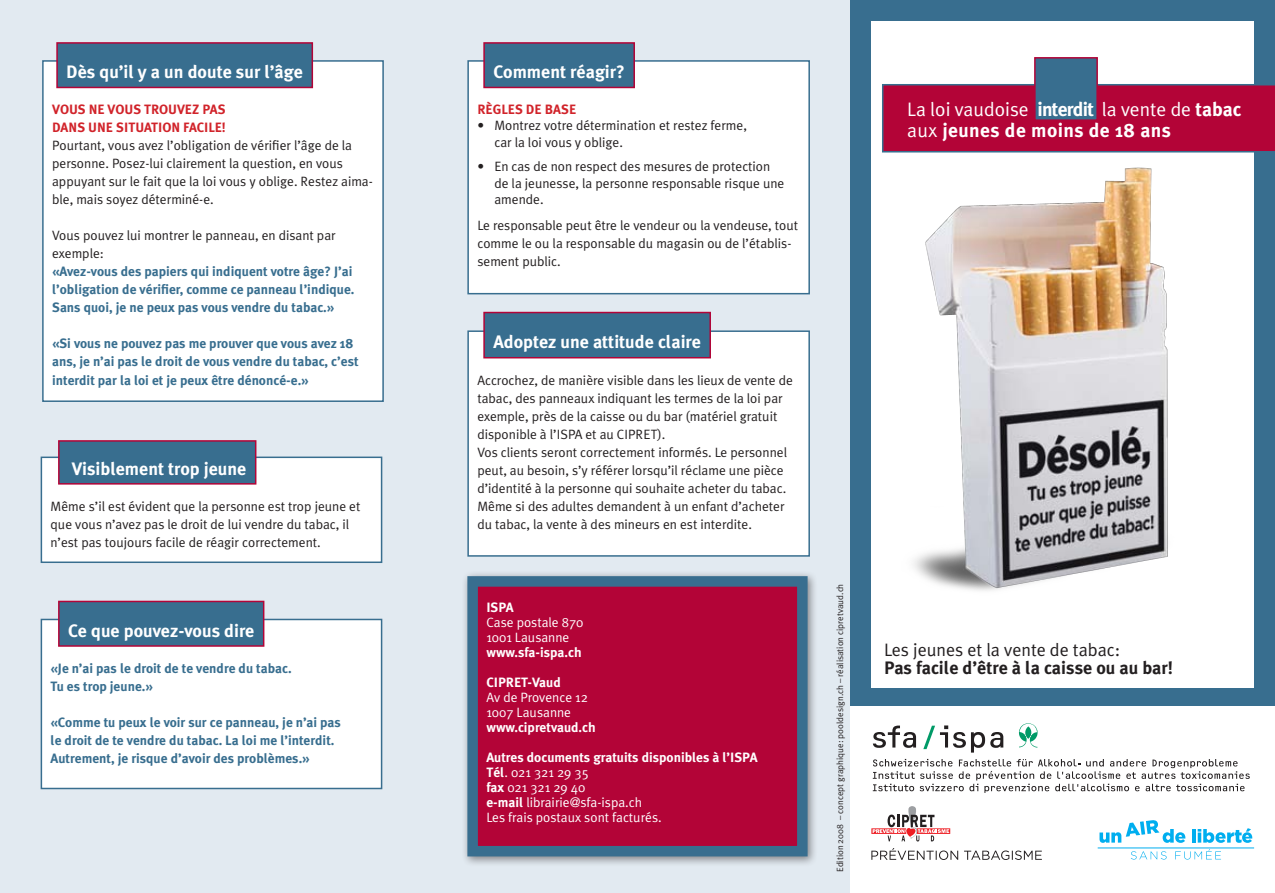
<style>
.page{position:relative;width:1275px;height:893px;background:#fff}
.page>*{position:absolute;margin:0;border:0;box-sizing:border-box;transform-origin:0 0}
.titre_1{font:700 19.5px/21px "Meta Plus";color:#fff}
.titre_1-2{font:700 18px "Meta Plus";color:#fff}
.t1{font:700 18px "Meta Plus";color:#231f20}
.t2{font:18px "Meta Plus Normal";color:#231f20}
.liste{font:13.5px/18px "Meta Plus Normal";color:#231f20}
.t3{font:700 13.5px/18px "Meta Plus";color:#386e8f}
.t4{font:13.5px/15px "Meta Plus Normal";color:#fff}
.t5{font:700 13.5px "Meta Plus";color:#fff}
.t6{font:700 13.5px/18px "Meta Plus";color:#d1232a}
.t7{font:9px "Meta Plus Normal";color:#231f20}
.s1{font-family:"Meta Plus";font-weight:700}
.s2{font-family:"Meta Plus Normal";font-weight:400}
</style>
<div class="page">
<div style="left:850px;top:0;width:425px;height:705px;background:#386e8f"></div>
<div style="left:871px;top:21px;width:383px;height:666px;background:#fff"></div>
<div style="left:882px;top:84px;width:393px;height:68px;background:#b30437"></div>
<div style="left:1034px;top:57px;width:64px;height:64px;background:#386e8f;border:2px solid #b30437"></div>
<div style="left:0;top:0;width:850px;height:892px;background:#e2eaf1"></div>
<img style="left:886px;top:117px;width:328px;height:474px">
<svg style="left:871px;top:848px;width:171px;height:11px"></svg>
<div style="left:468px;top:61px;width:341px;height:232px;background:#fff"></div>
<div style="left:467px;top:60px;width:343px;height:234px;border:2px solid #386e8f"></div>
<div style="left:468px;top:331px;width:341px;height:224px;background:#fff"></div>
<div style="left:467px;top:330px;width:343px;height:226px;border:2px solid #386e8f"></div>
<svg style="left:1099px;top:820px;width:86px;height:22px"></svg>
<hr style="left:1192px;top:828px;width:4px;height:14px;background:#00aeef">
<svg style="left:1197px;top:828px;width:55px;height:14px"></svg>
<svg style="left:1131px;top:848px;width:90px;height:11px"></svg>
<hr style="left:1098px;top:847px;width:156px;height:1px;background:#00aeef">
<div style="left:43px;top:61px;width:340px;height:340px;background:#fff"></div>
<div style="left:42px;top:60px;width:342px;height:342px;border:2px solid #386e8f"></div>
<div style="left:41px;top:457px;width:341px;height:105px;background:#fff"></div>
<div style="left:41px;top:456px;width:341px;height:106px;border:2px solid #386e8f"></div>
<div style="left:41px;top:619px;width:341px;height:169px;background:#fff"></div>
<div style="left:41px;top:618px;width:341px;height:170px;border:2px solid #386e8f"></div>
<div style="left:57px;top:43px;width:255px;height:44px;background:#386e8f"></div>
<div style="left:56px;top:42px;width:257px;height:46px;border:2px solid #b30437"></div>
<div style="left:59px;top:440px;width:197px;height:43px;background:#386e8f"></div>
<div style="left:58px;top:440px;width:198px;height:44px;border:2px solid #b30437"></div>
<div style="left:59px;top:601px;width:205px;height:44px;background:#386e8f"></div>
<div style="left:58px;top:600px;width:206px;height:46px;border:2px solid #b30437"></div>
<div style="left:484px;top:43px;width:150px;height:44px;background:#386e8f"></div>
<div style="left:483px;top:42px;width:152px;height:46px;border:2px solid #b30437"></div>
<div style="left:484px;top:312px;width:226px;height:45px;background:#386e8f"></div>
<div style="left:483px;top:311px;width:228px;height:47px;border:2px solid #b30437"></div>
<div style="left:461px;top:569px;width:363px;height:303px;background:#231f20;opacity:.5"></div>
<div style="left:473px;top:581px;width:329px;height:269px;background:#b30437"></div>
<div style="left:467px;top:576px;width:340px;height:280px;border:10px solid #386e8f"></div>
<svg style="left:873px;top:725px;width:43px;height:22px"></svg>
<svg style="left:923px;top:725px;width:80px;height:27px"></svg>
<svg style="left:1019px;top:723px;width:18px;height:24px"></svg>
<svg style="left:873px;top:758px;width:377px;height:34px"></svg>
<svg style="left:871px;top:806px;width:79px;height:35px"></svg>
<p class="titre_1-2" style="left:66px;top:61px;width:238px">Dès qu’il y a un doute sur l’âge</p>
<p class="t6" style="left:52px;top:100px;width:175px">Vous ne vous trouvez pas dans une situation facile!</p>
<p class="liste" style="left:52px;top:136px;width:322px">Pourtant, vous avez l’obligation de vérifier l’âge de la personne. Posez-lui clairement la question, en vous appuyant sur le fait que la loi vous y oblige. Restez aima&shy;ble, mais soyez déterminé-e.</p>
<p class="liste" style="left:52px;top:226px;width:285px">Vous pouvez lui montrer le panneau, en disant par exemple:</p>
<p class="t3" style="left:52px;top:262px;width:304px">«Avez-vous des papiers qui indiquent votre âge? J’ai l’obligation de vérifier, comme ce panneau l’indique.<br>Sans quoi, je ne peux pas vous vendre du tabac.»</p>
<p class="t3" style="left:52px;top:334px;width:308px">«Si vous ne pouvez pas me prouver que vous avez 18 ans, je n’ai pas le droit de vous vendre du tabac, c’est interdit par la loi et je peux être dénoncé-e.»</p>
<p class="titre_1-2" style="left:72px;top:457px;width:176px">Visiblement trop jeune</p>
<p class="liste" style="left:51px;top:496px;width:311px">Même s’il est évident que la personne est trop jeune et que vous n’avez pas le droit de lui vendre du tabac, il n’est pas toujours facile de réagir correctement.</p>
<p class="titre_1-2" style="left:68px;top:619px;width:188px">Ce que pouvez-vous dire</p>
<p class="t3" style="left:51px;top:658px;width:243px">«Je n’ai pas le droit de te vendre du tabac.<br>Tu es trop jeune.»</p>
<p class="t3" style="left:51px;top:712px;width:292px">«Comme tu peux le voir sur ce panneau, je n’ai pas le droit de te vendre du tabac. La loi me l’interdit.<br>Autrement, je risque d’avoir des problèmes.»</p>
<p class="titre_1-2" style="left:493px;top:61px;width:133px">Comment réagir?</p>
<p class="t6" style="left:477px;top:100px;width:100px">Règles de base</p>
<p class="liste" style="left:494px;top:117px;width:254px;line-height:16.2px;text-indent:-17px">• Montrez votre détermination et restez ferme, car la loi vous y oblige.</p>
<p class="liste" style="left:494px;top:158px;width:292px;line-height:16.2px;text-indent:-17px">• En cas de non respect des mesures de protection de la jeunesse, la personne responsable risque une amende.</p>
<p class="liste" style="left:477px;top:216px;width:322px">Le responsable peut être le vendeur ou la vendeuse, tout comme le ou la responsable du magasin ou de l’établis&shy;sement public.</p>
<p class="titre_1-2" style="left:493px;top:331px;width:209px">Adoptez une attitude claire</p>
<p class="liste" style="left:477px;top:370px;width:317px">Accrochez, de manière visible dans les lieux de vente de tabac, des panneaux indiquant les termes de la loi par exemple, près de la caisse ou du bar (matériel gratuit disponible à l’ISPA et au CIPRET).</p>
<p class="liste" style="left:477px;top:442px;width:311px">Vos clients seront correctement informés. Le personnel peut, au besoin, s’y référer lorsqu’il réclame une pièce d’identité à la personne qui souhaite acheter du tabac.</p>
<p class="liste" style="left:477px;top:496px;width:309px">Même si des adultes demandent à un enfant d’acheter du tabac, la vente à des mineurs en est interdite.</p>
<p class="t4" style="left:486px;top:599px;width:99px"><span class="s1">IS PA<br></span>Case postale 870<br>1001 Lausanne <span class="s1">www.sfa-ispa.ch</span></p>
<p class="t5" style="left:486px;top:674px;width:76px">CI PRET-Vaud</p>
<p class="t4" style="left:486px;top:689px;width:103px">Av de Provence 12</p>
<p class="t4" style="left:486px;top:704px;width:86px">1007 Lausanne</p>
<p class="t5" style="left:486px;top:719px;width:111px">www.cipretvaud.ch</p>
<p class="t5" style="left:486px;top:749px;width:273px">Autres documents gratuits disponibles à l’IS PA</p>
<p class="t4" style="left:486px;top:764px;width:104px"><span class="s1">Tél</span>. 021 321 29 35</p>
<p class="t4" style="left:486px;top:779px;width:100px"><span class="s1">fax</span> 021 321 29 40</p>
<p class="t4" style="left:486px;top:794px;width:157px"><span class="s1">e-mail</span> librairie@sfa-ispa.ch</p>
<p class="t4" style="left:486px;top:809px;width:177px">Les frais postaux sont facturés.</p>
<p class="t7" style="left:835px;top:871px;width:290px;rotate:-90deg">Edition 2008 – concept graphique: pooldesign.ch – réalisation cipretvaud.ch</p>
<p class="titre_1" style="left:907px;top:98px;width:336px"><span class="s2">La loi vaudoise</span> interdit <span class="s2">la vente de</span> tabac <span class="s2">aux</span> jeunes de moins de 18 ans</p>
<p class="t2" style="left:884px;top:639px;width:238px">Les jeunes et la vente de tabac:</p>
<p class="t1" style="left:884px;top:657px;width:291px">Pas facile d’être à la caisse ou au bar!</p>
</div>
